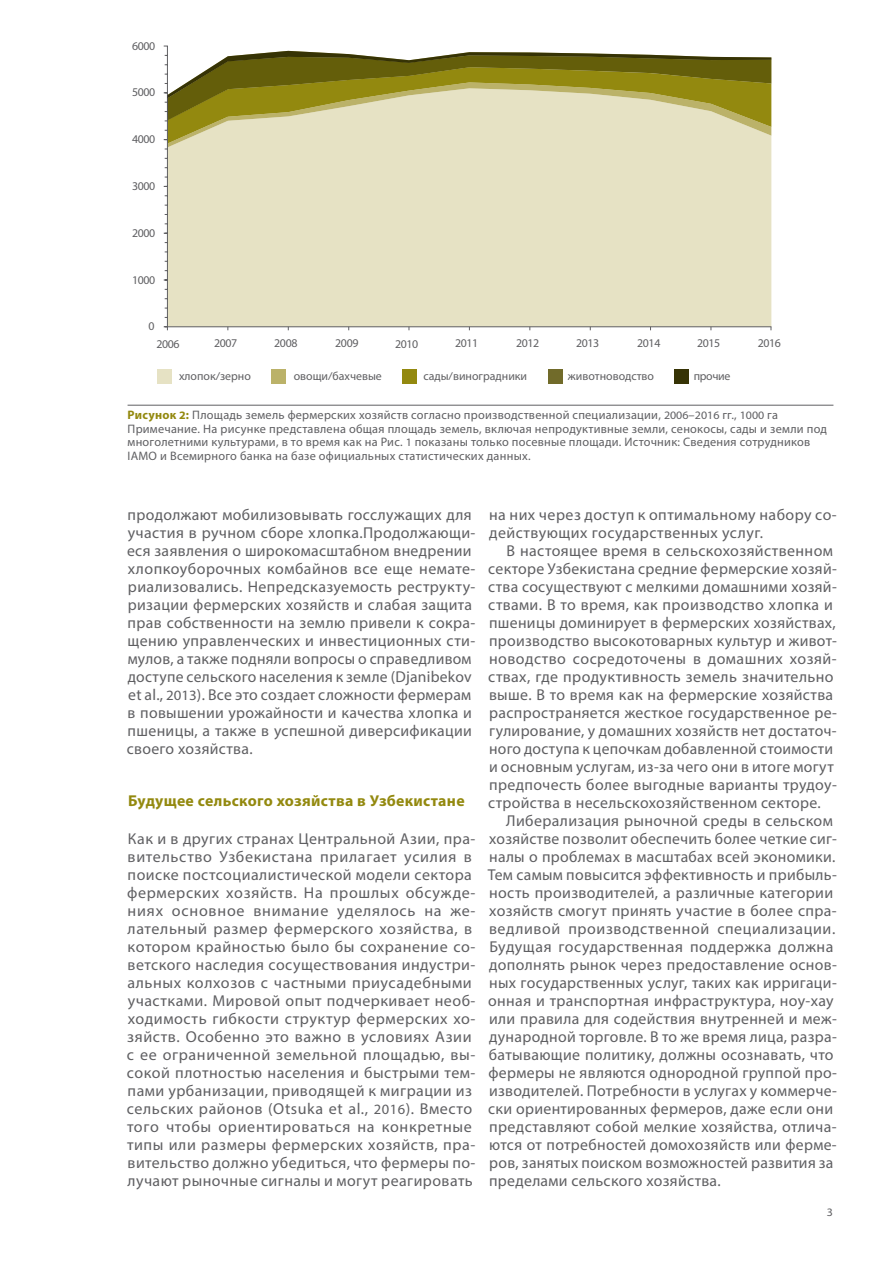
<style>
.page{position:relative;width:893px;height:1263px;background:#fff}
.page>*{position:absolute;margin:0;border:0;box-sizing:border-box;transform-origin:0 0}
.t1{font:15.75px/18px "Myriad Pro";letter-spacing:.025em;color:#5f5f62}
.t2{font:700 15.75px "Myriad Pro";letter-spacing:.02em;color:#93890f}
.t3{font:12.3px/13.5px "Myriad Pro";letter-spacing:.02em;color:#5f5f62}
.t4{font:11.85px "Myriad Pro";letter-spacing:-.03em;color:#5f5f62}
.t5{font:11.85px "Myriad Pro";color:#5f5f62}
.t6{font:11.4px "Myriad Pro";color:#5f5f62;scale:1.05 1}
.s1{font-family:"Basic Gothic Offc"}
.s2{font-weight:700;color:#93890f}
.s3{font-weight:700;font-size:11.4px;color:#93890f}
.s4{font-size:11.4px}
.s5{font-size:14.25px}
</style>
<div class="page">
<svg style="left:163px;top:45px;width:609px;height:285px"></svg>
<div style="left:157px;top:369px;width:14px;height:15px;background:#e6e2c4"></div>
<div style="left:271px;top:369px;width:15px;height:15px;background:#bbb269"></div>
<div style="left:402px;top:369px;width:14px;height:15px;background:#93890f"></div>
<div style="left:548px;top:369px;width:14px;height:15px;background:#716b2a"></div>
<div style="left:674px;top:369px;width:15px;height:15px;background:#363305"></div>
<hr style="left:128px;top:405px;width:705px;height:1px;background:#5f5f62">
<p class="t4" style="left:132px;top:38px;width:25px">6000</p>
<p class="t4" style="left:132px;top:85px;width:25px">5000</p>
<p class="t4" style="left:132px;top:132px;width:25px">4000</p>
<p class="t4" style="left:132px;top:179px;width:25px">3000</p>
<p class="t4" style="left:132px;top:225px;width:25px">2000</p>
<p class="t4" style="left:132px;top:272px;width:25px">1000</p>
<p class="t4" style="left:149px;top:319px;width:8px">0</p>
<p class="t4" style="left:156px;top:336px;width:25px">2006</p>
<p class="t4" style="left:214px;top:336px;width:25px">2007</p>
<p class="t4" style="left:274px;top:336px;width:25px">2008</p>
<p class="t4" style="left:335px;top:336px;width:25px">2009</p>
<p class="t4" style="left:395px;top:336px;width:25px">2010</p>
<p class="t4" style="left:455px;top:336px;width:25px">2011</p>
<p class="t4" style="left:516px;top:336px;width:25px">2012</p>
<p class="t4" style="left:576px;top:336px;width:25px">2013</p>
<p class="t4" style="left:637px;top:336px;width:25px">2014</p>
<p class="t4" style="left:697px;top:336px;width:25px">2015</p>
<p class="t4" style="left:758px;top:336px;width:25px">2016</p>
<p class="t5" style="left:179px;top:369px;width:73px">хлопок<span class="s1">/</span>зерно</p>
<p class="t5" style="left:294px;top:369px;width:90px">овощи<span class="s1">/</span>бахчевые</p>
<p class="t5" style="left:423px;top:369px;width:105px">сады<span class="s1">/</span>виноградники</p>
<p class="t5" style="left:568px;top:369px;width:88px">животноводство</p>
<p class="t4" style="left:694px;top:369px;width:38px">прочие</p>
<p class="t3" style="left:128px;top:408px;width:701px"><span class="s2">Рисунок</span> <span class="s3">2</span><span class="s2">:</span> Площадь земель фермерских хозяйств согласно производственной специализации, <span class="s4">2006</span>–<span class="s4">2016</span> гг., <span class="s4">1000</span> га Примечание. На рисунке представлена общая площадь земель, включая непродуктивные земли, сенокосы, сады и земли под многолетними культурами, в то время как на Рис. <span class="s4">1</span> показаны только посевные площади. Источник: Сведения сотрудников IAMO и Всемирного банка на базе официальных статистических данных.</p>
<p class="t1" style="left:127px;top:505px;width:350px">продолжают мобилизовывать госслужащих для участия в ручном сборе хлопка.Продолжающи&shy;еся заявления о широкомасштабном внедрении хлопкоуборочных комбайнов все еще немате&shy;риализовались. Непредсказуемость реструкту&shy;ризации фермерских хозяйств и слабая защита прав собственности на землю привели к сокра&shy;щению управленческих и инвестиционных сти&shy;мулов, а также подняли вопросы о справедливом доступе сельского населения к земле (Djanibekov et al., <span class="s5">2013</span>). Все это создает сложности фермерам в повышении урожайности и качества хлопка и пшеницы, а также в успешной диверсификации своего хозяйства.</p>
<p class="t2" style="left:128px;top:790px;width:338px">Будущее сельского хозяйства в Узбекистане</p>
<p class="t1" style="left:127px;top:829px;width:350px">Как и в других странах Центральной Азии, пра&shy;вительство Узбекистана прилагает усилия в поиске постсоциалистической модели сектора фермерских хозяйств. На прошлых обсужде&shy;ниях основное внимание уделялось на же&shy;лательный размер фермерского хозяйства, в котором крайностью было бы сохранение со&shy;ветского наследия сосуществования индустри&shy;альных колхозов с частными приусадебными участками. Мировой опыт подчеркивает необ&shy;ходимость гибкости структур фермерских хо&shy;зяйств. Особенно это важно в условиях Азии с ее ограниченной земельной площадью, вы&shy;сокой плотностью населения и быстрыми тем&shy;пами урбанизации, приводящей к миграции из сельских районов (Otsuka et al., <span class="s5">2016</span>). Вместо того чтобы ориентироваться на конкретные типы или размеры фермерских хозяйств, пра&shy;вительство должно убедиться, что фермеры по&shy;лучают рыночные сигналы и могут реагировать</p>
<p class="t1" style="left:489px;top:505px;width:349px">на них через доступ к оптимальному набору со&shy;действующих государственных услуг.</p>
<p class="t1" style="left:488px;top:541px;width:350px;text-indent:18px">В настоящее время в сельскохозяйственном секторе Узбекистана средние фермерские хозяй&shy;ства сосуществуют с мелкими домашними хозяй&shy;ствами. В то время, как производство хлопка и пшеницы доминирует в фермерских хозяйствах, производство высокотоварных культур и живот&shy;новодство сосредоточены в домашних хозяй&shy;ствах, где продуктивность земель значительно выше. В то время как на фермерские хозяйства распространяется жесткое государственное ре&shy;гулирование, у домашних хозяйств нет достаточ&shy;ного доступа к цепочкам добавленной стоимости и основным услугам, из-за чего они в итоге могут предпочесть более выгодные варианты трудоу&shy;стройства в несельскохозяйственном секторе.</p>
<p class="t1" style="left:488px;top:811px;width:350px;text-indent:18px">Либерализация рыночной среды в сельском хозяйстве позволит обеспечить более четкие сиг&shy;налы о проблемах в масштабах всей экономики.<br>Тем самым повысится эффективность и прибыль&shy;ность производителей, а различные категории хозяйств смогут принять участие в более спра&shy;ведливой производственной специализации.<br>Будущая государственная поддержка должна дополнять рынок через предоставление основ&shy;ных государственных услуг, таких как ирригаци&shy;онная и транспортная инфраструктура, ноу-хау или правила для содействия внутренней и меж&shy;дународной торговле. В то же время лица, разра&shy;батывающие политику, должны осознавать, что фермеры не являются однородной группой про&shy;изводителей. Потребности в услугах у коммерче&shy;ски ориентированных фермеров, даже если они представляют собой мелкие хозяйства, отлича&shy;ются от потребностей домохозяйств или ферме&shy;ров, занятых поиском возможностей развития за пределами сельского хозяйства.</p>
<p class="t6" style="left:827px;top:1205px;width:7px">3</p>
</div>
